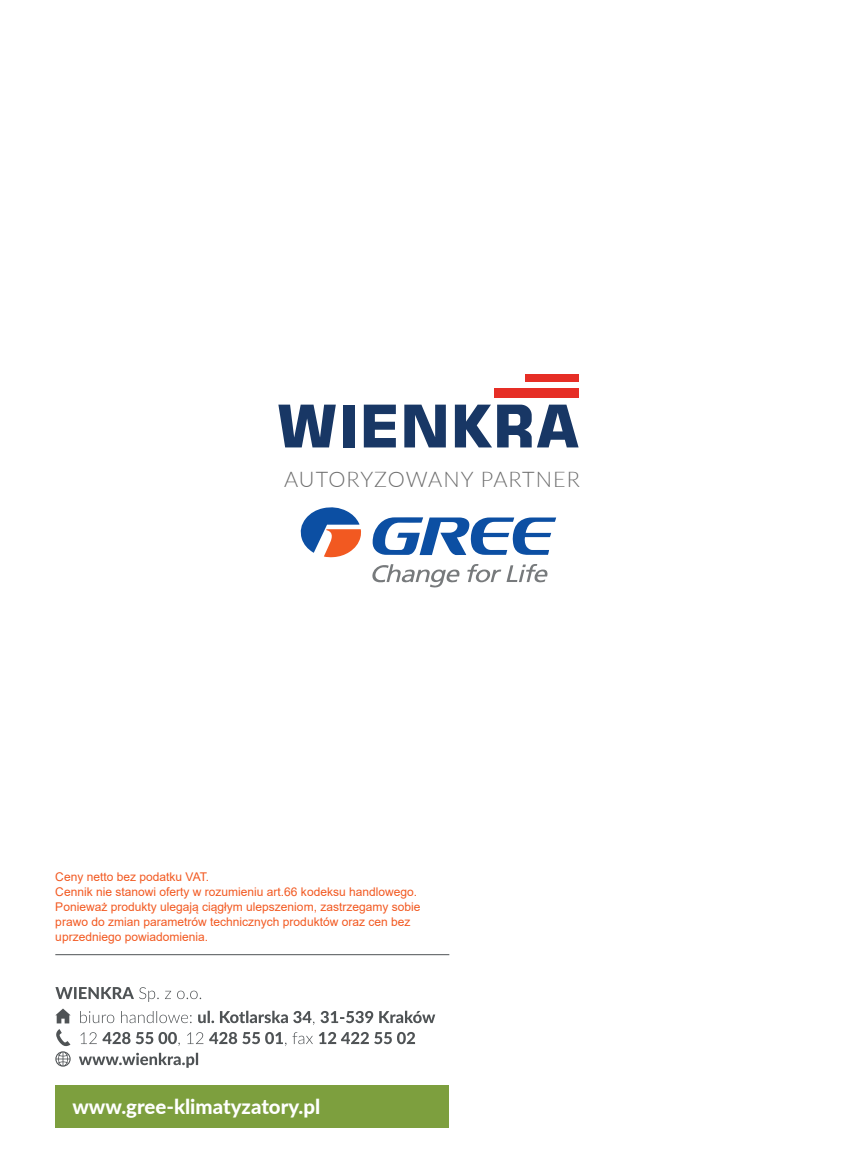
<style>
.page{position:relative;width:864px;height:1170px;background:#fff}
.page>*{position:absolute;margin:0;border:0;box-sizing:border-box;transform-origin:0 0}
.t1{font:300 21.6px "Lato";letter-spacing:.05em;color:#6e6e6e}
.t2{font:800 20.4px "Lato";color:#fff}
.t3{font:12px/15px "Arial";color:#f25921}
</style>
<div class="page">
<div style="left:494px;top:388px;width:84px;height:10px;background:#e62e26"></div>
<div style="left:525px;top:374px;width:53px;height:8px;background:#e62e26"></div>
<div style="left:343px;top:404px;width:11px;height:43px;background:#183765"></div>
<svg style="left:363px;top:404px;width:32px;height:43px"></svg>
<svg style="left:278px;top:404px;width:58px;height:43px"></svg>
<svg style="left:404px;top:404px;width:41px;height:43px"></svg>
<svg style="left:454px;top:404px;width:124px;height:43px"></svg>
<svg style="left:55px;top:1008px;width:16px;height:58px"></svg>
<svg style="left:79px;top:1052px;width:119px;height:15px"></svg>
<svg style="left:80px;top:1032px;width:335px;height:14px"></svg>
<svg style="left:80px;top:1010px;width:355px;height:15px"></svg>
<svg style="left:55px;top:987px;width:146px;height:14px"></svg>
<div style="left:55px;top:1084px;width:394px;height:43px;background:#7d9f3e"></div>
<hr style="left:55px;top:954px;width:394px;height:1px;background:#4f5355">
<svg style="left:300px;top:507px;width:61px;height:50px"></svg>
<svg style="left:372px;top:517px;width:184px;height:38px"></svg>
<svg style="left:372px;top:564px;width:87px;height:23px"></svg>
<svg style="left:467px;top:564px;width:80px;height:18px"></svg>
<h1 class="t1" style="left:284px;top:463px;width:297px">AUTORYZOWANY PARTNER</h1>
<p class="t3" style="left:55px;top:869px;width:366px">Ceny netto bez podatku VAT.<br>Cennik nie stanowi oferty w rozumieniu art.66 kodeksu handlowego.<br>Ponieważ produkty ulegają ciągłym ulepszeniom, zastrzegamy sobie prawo do zmian parametrów technicznych produktów oraz cen bez uprzedniego powiadomienia.</p>
<h2 class="t2" style="left:72px;top:1091px;width:249px">www.gree-klimatyzatory.pl</h2>
</div>
